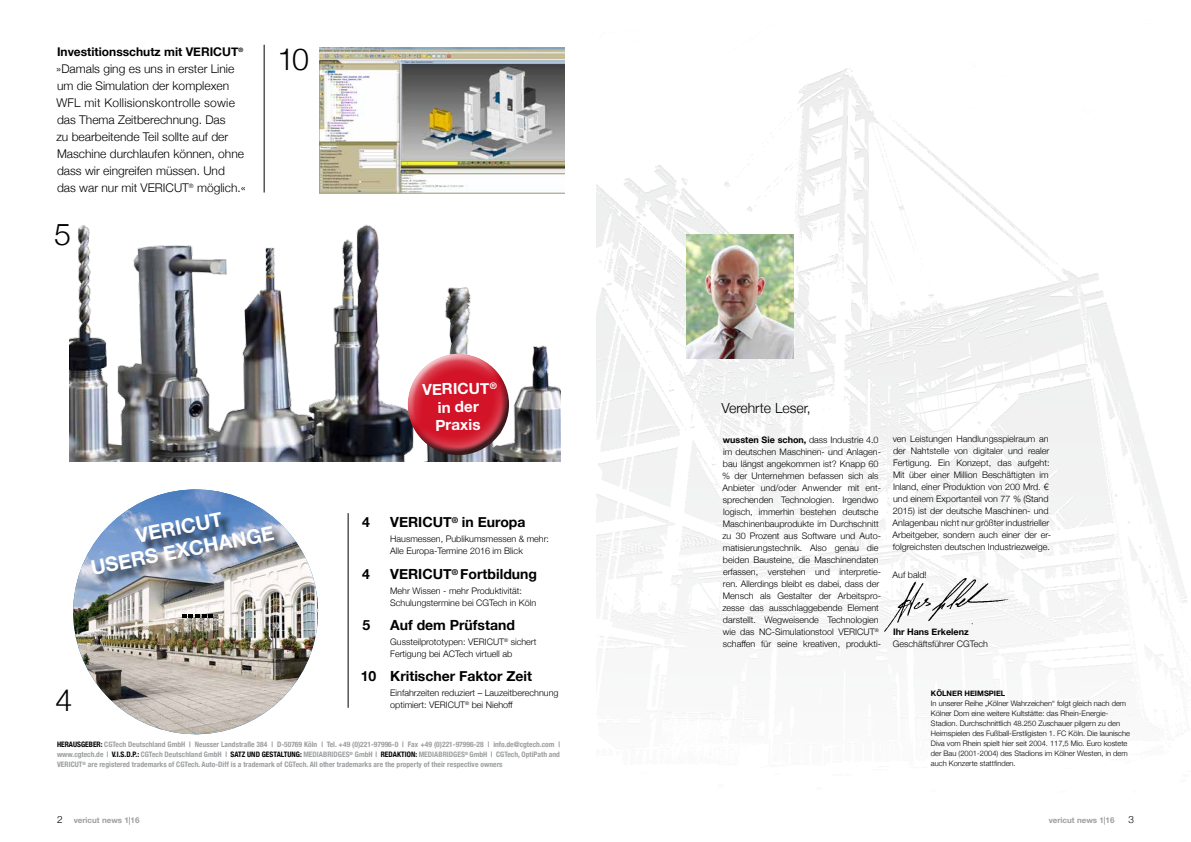
<style>
.page{position:relative;width:1191px;height:842px;background:#fff}
.page>*{position:absolute;margin:0;border:0;box-sizing:border-box;transform-origin:0 0}
.t1{font:300 30.4px "Helvetica Neue";color:#000}
.t2{font:700 20px/23px "Helvetica Neue";color:#fff;text-align:center}
.t3{font:700 15.3px/18px "Helvetica Neue";color:#fff;text-align:center}
.t4{font:700 14px "Helvetica Neue";color:#000}
.t5{font:300 14px "Helvetica Neue";color:#000}
.t6{font:300 12px/17px "Helvetica Neue";color:#000}
.t7{font:300 10px "Helvetica Neue";color:#000}
.t8{font:300 9px/12px "Helvetica Neue";color:#000}
.t9{font:700 9px "Helvetica Neue";color:#000}
.t10{font:700 8px "Helvetica Neue";color:#9c9e9f}
.t11{font:700 condensed 7.5px/10px "Helvetica Neue";letter-spacing:.005em;color:#9c9e9f;text-align:justify}
.t12{font:300 7.5px/10px "Helvetica Neue";color:#000}
.t13{font:700 7.5px "Helvetica Neue";color:#000}
.s1{font-weight:700}
.s2{color:#000}
.s3{font-weight:300;font-size:10px;color:#000}
</style>
<div class="page">
<img style="left:70px;top:224px;width:490px;height:238px">
<img style="left:597px;top:68px;width:591px;height:685px">
<img style="left:866px;top:549px;width:181px;height:104px">
<img style="left:686px;top:234px;width:107px;height:125px">
<hr style="left:348px;top:513px;width:1px;height:195px;background:#000">
<hr style="left:264px;top:45px;width:1px;height:147px;background:#000">
<svg style="left:406px;top:351px;width:104px;height:106px"></svg>
<img style="left:73px;top:489px;width:246px;height:246px">
<svg style="left:182px;top:614px;width:31px;height:3px"></svg>
<img style="left:319px;top:48px;width:246px;height:146px">
<div style="left:93px;top:514px;width:193px;height:72px;background:#000;opacity:.75"></div>
<p class="t6" style="left:56px;top:43px;width:191px"><span class="s1">Investitionsschutz mit VERICUT</span><sup>® </sup>»Damals ging es uns in erster Linie um die Simulation der komplexen WFL mit Kollisionskontrolle sowie das Thema Zeitberechnung. Das<br>zu bearbeitende Teil sollte auf der Maschine durchlaufen können, ohne dass wir eingreifen müssen. Und das war nur mit VERICUT<sup>®</sup> möglich.«</p>
<h1 class="t1" style="left:54px;top:210px;width:18px">5</h1>
<h1 class="t1" style="left:278px;top:34px;width:33px">10</h1>
<h2 class="t2" style="left:85px;top:535px;width:188px;rotate:-11deg">VERICUT<br>USERS EXCHANGE</h2>
<h1 class="t1" style="left:55px;top:676px;width:18px">4</h1>
<h3 class="t3" style="left:422px;top:381px;width:76px;rotate:-1deg">VERICUT<sup>® </sup>in der<br>Praxis</h3>
<h3 class="t4" style="left:362px;top:511px;width:9px">4</h3>
<h3 class="t4" style="left:390px;top:511px;width:137px">VERICUT<sup>®</sup> in Europa</h3>
<p class="t8" style="left:390px;top:532px;width:160px">Hausmessen, Publikumsmessen &amp; mehr:<br>Alle Europa-Termine 2016 im Blick</p>
<h3 class="t4" style="left:362px;top:563px;width:9px">4</h3>
<h3 class="t4" style="left:390px;top:563px;width:148px">VERICUT<sup>®</sup> Fortbildung</h3>
<p class="t8" style="left:390px;top:584px;width:148px">Mehr Wissen - mehr Produktivität:<br>Schulungstermine bei CGTech in Köln</p>
<h3 class="t4" style="left:362px;top:614px;width:9px">5</h3>
<h3 class="t4" style="left:390px;top:614px;width:126px">Auf dem Prüfstand</h3>
<p class="t8" style="left:390px;top:635px;width:148px">Gussteilprototypen: VERICUT<sup>®</sup> sichert<br>Fertigung bei ACTech virtuell ab</p>
<h3 class="t4" style="left:361px;top:665px;width:173px">10 Kritischer Faktor Zeit</h3>
<p class="t8" style="left:390px;top:686px;width:170px">Einfahrzeiten reduziert – Lauzeitberechnung optimiert: VERICUT<sup>®</sup> bei Niehoff</p>
<p class="t11" style="left:57px;top:739px;width:504px"><span class="s2">HERAUSGEBER:</span> CGTech Deutschland GmbH | Neusser Landstraße 384 | D-50769 Köln | Tel. +49 (0)221-97996-0 | Fax +49 (0)221-97996-28 | info.de@cgtech.com | www.cgtech.de | <span class="s2">V.I.S.D.P.:</span> CGTech Deutschland GmbH | <span class="s2">SATZ UND GESTALTUNG:</span> MEDIABRIDGES<sup>®</sup> GmbH | <span class="s2">REDAKTION:</span> MEDIABRIDGES<sup>®</sup> GmbH | CGTech, OptiPath and VERICUT<sup>®</sup> are registered trademarks of CGTech. Auto-Diff is a trademark of CGTech. All other trademarks are the property of their respective owners</p>
<h3 class="t5" style="left:721px;top:397px;width:91px">Verehrte Leser,</h3>
<p class="t8" style="left:722px;top:433px;width:160px"><span class="s1">wussten Sie schon,</span> dass Industrie 4.0 im deutschen Maschinen- und Anlagen&shy;bau längst angekommen ist? Knapp 60 % der Unternehmen befassen sich als Anbieter und/oder Anwender mit ent&shy;sprechenden Technologien. Irgendwo logisch, immerhin bestehen deutsche Maschinenbauprodukte im Durchschnitt zu 30 Prozent aus Software und Auto&shy;matisierungstechnik. Also genau die beiden Bausteine, die Maschinendaten erfassen, verstehen und interpretie&shy;ren. Allerdings bleibt es dabei, dass der Mensch als Gestalter der Arbeitspro&shy;zesse das ausschlaggebende Element darstellt. Wegweisende Technologien wie das NC-Simulationstool VERICUT<sup>® </sup>schaffen für seine kreativen, produkti-</p>
<p class="t8" style="left:892px;top:433px;width:160px">ven Leistungen Handlungsspielraum an der Nahtstelle von digitaler und realer Fertigung. Ein Konzept, das aufgeht:<br>Mit über einer Million Beschäftigten im Inland, einer Produktion von 200 Mrd. € und einem Exportanteil von 77 % (Stand 2015) ist der deutsche Maschinen- und Anlagenbau nicht nur größter industrieller Arbeitgeber, sondern auch einer der er&shy;folgreichsten deutschen Industriezweige.</p>
<p class="t8" style="left:892px;top:568px;width:36px">Auf bald!</p>
<p class="t9" style="left:893px;top:624px;width:77px">Ihr Hans Erkelenz</p>
<p class="t8" style="left:893px;top:637px;width:97px">Geschäftsführer CGTech</p>
<p class="t13" style="left:931px;top:688px;width:76px">KÖLNER HEIMSPIEL</p>
<p class="t12" style="left:931px;top:698px;width:200px">In unserer Reihe „Kölner Wahrzeichen“ folgt gleich nach dem Kölner Dom eine weitere Kultstätte: das Rhein-Energie-Stadion. Durchschnittlich 48.250 Zuschauer pilgern zu den Heimspielen des Fußball-Erstligisten 1. FC Köln. Die launische Diva vom Rhein spielt hier seit 2004. 117,5 Mio. Euro kostete der Bau (2001-2004) des Stadions im Kölner Westen, in dem auch Konzerte stattfinden.</p>
<p class="t10" style="left:57px;top:814px;width:84px"><span class="s3">2</span> vericut news 1|16</p>
<p class="t10" style="left:1048px;top:814px;width:67px">vericut news 1|16</p>
<p class="t7" style="left:1128px;top:812px;width:7px">3</p>
</div>
